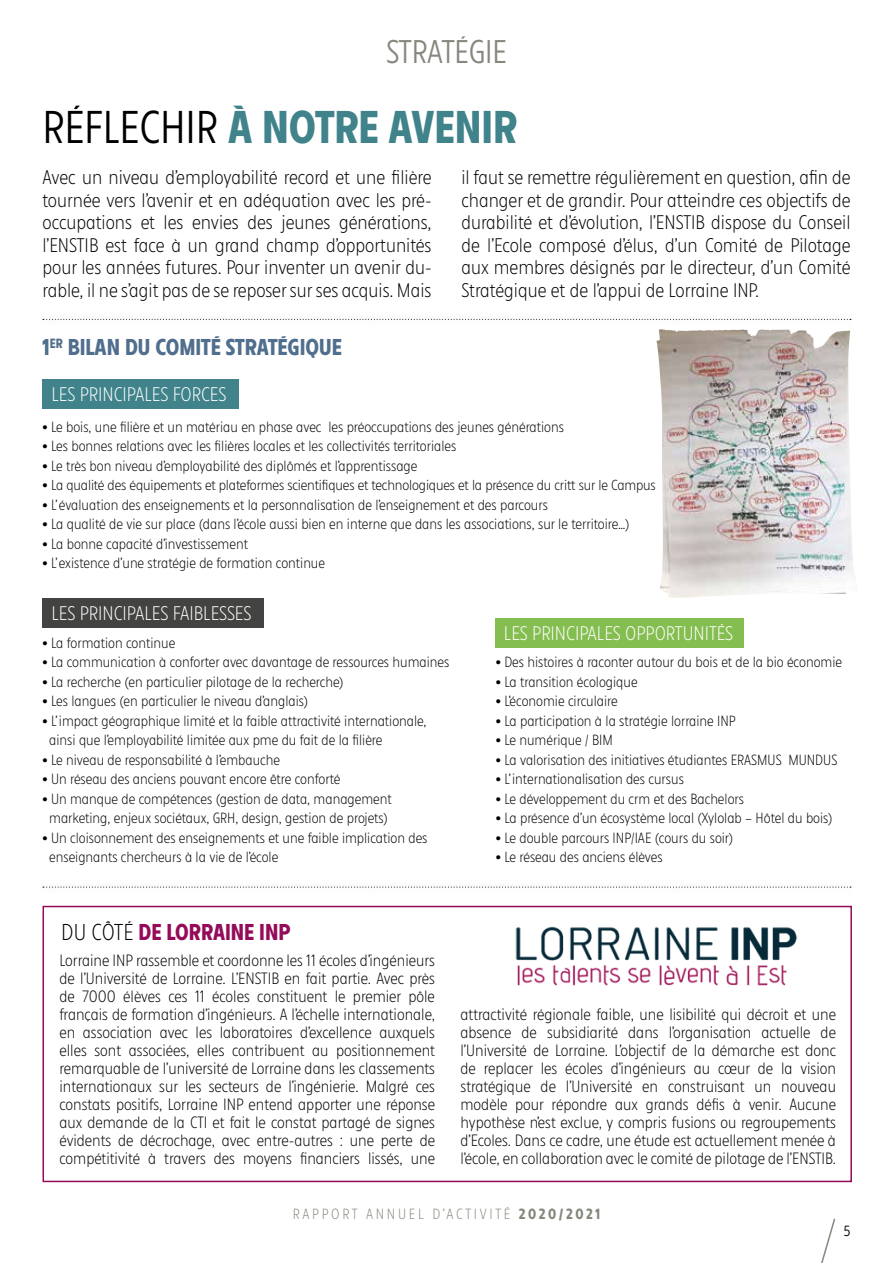
<style>
.page{position:relative;width:893px;height:1263px;background:#fff}
.page>*{position:absolute;margin:0;border:0;box-sizing:border-box;transform-origin:0 0}
.t1{font:700 42px "INTERMARCHE";color:#40838b}
.t2{font:600 30px "INTERMARCHE";color:#84897c}
.t3{font:700 21px "INTERMARCHE";color:#506e8d}
.t4{font:700 21px "INTERMARCHE";color:#940b59}
.t5{font:300 18px/22.5px "INTERMARCHE";color:#000;text-align:justify}
.t6{font:300 18px "INTERMARCHE";color:#fff}
.t7{font:300 15px/18px "INTERMARCHE";color:#000;text-align:justify}
.t8{font:300 13.5px/19.5px "INTERMARCHE";color:#000}
.t9{font:300 13.5px "INTERMARCHE";letter-spacing:.2em;color:#84897c}
.t10{font:600 13.5px "INTERMARCHE";color:#000}
.t11{font:300 13.2px "INTERMARCHE";letter-spacing:-.01em;color:#000}
.s1{font-weight:600;color:#000}
.s2{font-family:"Gilroy";font-weight:800}
.s3{font-family:"Gilroy";font-weight:800;font-size:13.5px}
.s4{font-weight:300;color:#000}
.s5{font-weight:700}
</style>
<div class="page">
<svg style="left:821px;top:1218px;width:15px;height:45px"></svg>
<div style="left:43px;top:906px;width:809px;height:276px;background:#fff;border:2px solid #940b59"></div>
<div style="left:43px;top:379px;width:196px;height:30px;background:#40838b"></div>
<div style="left:43px;top:598px;width:221px;height:29px;background:#434342"></div>
<div style="left:495px;top:618px;width:248px;height:30px;background:#85be50"></div>
<img style="left:515px;top:926px;width:283px;height:60px">
<img style="left:656px;top:329px;width:199px;height:269px">
<svg style="left:43px;top:319px;width:808px;height:1px"></svg>
<svg style="left:43px;top:887px;width:808px;height:1px"></svg>
<h2 class="t2" style="left:386px;top:35px;width:122px">STRATÉGIE</h2>
<h1 class="t1" style="left:43px;top:105px;width:476px"><span class="s1">RÉFLECHIR</span> À NOTRE AVENIR</h1>
<p class="t5" style="left:43px;top:167px;width:391px">Avec un niveau d’employabilité record et une filière tournée vers l’avenir et en adéquation avec les pré&shy;occupations et les envies des jeunes générations, l’ENSTIB est face à un grand champ d’opportunités pour les années futures. Pour inventer un avenir du&shy;rable, il ne s’agit pas de se reposer sur ses acquis. Mais</p>
<p class="t5" style="left:461px;top:167px;width:391px">il faut se remettre régulièrement en question, afin de changer et de grandir. Pour atteindre ces objectifs de durabilité et d’évolution, l’ENSTIB dispose du Conseil de l’Ecole composé d’élus, d’un Comité de Pilotage aux membres désignés par le directeur, d’un Comité Stratégique et de l’appui de Lorraine INP.</p>
<h3 class="t3" style="left:43px;top:336px;width:301px">1<sup>ER</sup> BILAN DU COMITÉ STRATÉGIQUE</h3>
<h3 class="t6" style="left:52px;top:384px;width:176px">LES PRINCIPALES FORCES</h3>
<p class="t8" style="left:43px;top:417px;width:523px"><span class="s2">•</span> Le bois, une filière et un matériau en phase avec les préoccupations des jeunes générations</p>
<p class="t8" style="left:43px;top:437px;width:415px"><span class="s2">•</span> Les bonnes relations avec les filières locales et les collectivités territoriales</p>
<p class="t8" style="left:43px;top:456px;width:376px"><span class="s2">•</span> Le très bon niveau d’employabilité des diplômés et l’apprentissage</p>
<p class="t11" style="left:43px;top:478px;width:615px"><span class="s3">•</span> La qualité des équipements et plateformes scientifiques et technologiques et la présence du critt sur le Campus</p>
<p class="t8" style="left:43px;top:495px;width:507px"><span class="s2">•</span> L’ évaluation des enseignements et la personnalisation de l’enseignement et des parcours</p>
<p class="t8" style="left:43px;top:515px;width:589px"><span class="s2">•</span> La qualité de vie sur place (dans l’école aussi bien en interne que dans les associations, sur le territoire…)</p>
<p class="t8" style="left:43px;top:534px;width:207px"><span class="s2">•</span> La bonne capacité d’investissement</p>
<p class="t8" style="left:43px;top:554px;width:284px"><span class="s2">•</span> L’ existence d’une stratégie de formation continue</p>
<h3 class="t6" style="left:52px;top:603px;width:201px">LES PRINCIPALES FAIBLESSES</h3>
<p class="t8" style="left:43px;top:633px;width:134px"><span class="s2">•</span> La formation continue</p>
<p class="t8" style="left:43px;top:653px;width:408px"><span class="s2">•</span> La communication à conforter avec davantage de ressources humaines</p>
<p class="t8" style="left:43px;top:672px;width:303px"><span class="s2">•</span> La recherche (en particulier pilotage de la recherche)</p>
<p class="t8" style="left:43px;top:692px;width:267px"><span class="s2">•</span> Les langues (en particulier le niveau d’anglais)</p>
<p class="t8" style="left:49px;top:711px;width:379px;text-indent:-7px"><span class="s2">•</span> L’ impact géographique limité et la faible attractivité internationale, ainsi que l’employabilité limitée aux pme du fait de la filière</p>
<p class="t8" style="left:43px;top:750px;width:239px"><span class="s2">•</span> Le niveau de responsabilité à l’embauche</p>
<p class="t8" style="left:43px;top:770px;width:299px"><span class="s2">•</span> Un réseau des anciens pouvant encore être conforté</p>
<p class="t8" style="left:43px;top:789px;width:351px;text-align:center"><span class="s2">•</span> Un manque de compétences (gestion de data, management marketing, enjeux sociétaux, GRH, design, gestion de projets)</p>
<p class="t8" style="left:49px;top:828px;width:380px;text-indent:-7px"><span class="s2">•</span> Un cloisonnement des enseignements et une faible implication des enseignants chercheurs à la vie de l’école</p>
<h3 class="t6" style="left:504px;top:624px;width:231px">LES PRINCIPALES OPPORTUNITÉS</h3>
<p class="t8" style="left:496px;top:653px;width:348px"><span class="s2">•</span> Des histoires à raconter autour du bois et de la bio économie</p>
<p class="t8" style="left:496px;top:672px;width:143px"><span class="s2">•</span> La transition écologique</p>
<p class="t8" style="left:496px;top:692px;width:123px"><span class="s2">•</span> L’économie circulaire</p>
<p class="t8" style="left:496px;top:711px;width:241px"><span class="s2">•</span> La participation à la stratégie lorraine INP</p>
<p class="t8" style="left:496px;top:731px;width:119px"><span class="s2">•</span> Le numérique / BIM</p>
<p class="t8" style="left:496px;top:750px;width:343px"><span class="s2">•</span> La valorisation des initiatives étudiantes ERASMUS MUNDUS</p>
<p class="t8" style="left:496px;top:770px;width:190px"><span class="s2">•</span> L’ internationalisation des cursus</p>
<p class="t8" style="left:496px;top:789px;width:250px"><span class="s2">•</span> Le développement du crm et des Bachelors</p>
<p class="t8" style="left:496px;top:809px;width:338px"><span class="s2">•</span> La présence d’un écosystème local (Xylolab – Hôtel du bois)</p>
<p class="t8" style="left:496px;top:828px;width:239px"><span class="s2">•</span> Le double parcours INP/IAE (cours du soir)</p>
<p class="t8" style="left:496px;top:848px;width:168px"><span class="s2">•</span> Le réseau des anciens élèves</p>
<h3 class="t4" style="left:61px;top:921px;width:231px"><span class="s4">DU CÔTÉ</span> DE LORRAINE INP</h3>
<p class="t7" style="left:60px;top:951px;width:377px">Lorraine INP rassemble et coordonne les 11 écoles d’ingénieurs de l’Université de Lorraine. L’ENSTIB en fait partie. Avec près de 7000 élèves ces 11 écoles constituent le premier pôle français de formation d’ingénieurs. A l’échelle internationale, en association avec les laboratoires d’excellence auxquels elles sont associées, elles contribuent au positionnement remarquable de l’université de Lorraine dans les classements internationaux sur les secteurs de l’ingénierie. Malgré ces constats positifs, Lorraine INP entend apporter une réponse aux demande de la CTI et fait le constat partagé de signes évidents de décrochage, avec entre-autres : une perte de compétitivité à travers des moyens financiers lissés, une</p>
<p class="t7" style="left:460px;top:1005px;width:377px">attractivité régionale faible, une lisibilité qui décroit et une absence de subsidiarité dans l’organisation actuelle de l’Université de Lorraine. L’objectif de la démarche est donc de replacer les écoles d’ingénieurs au cœur de la vision stratégique de l’Université en construisant un nouveau modèle pour répondre aux grands défis à venir. Aucune hypothèse n’est exclue, y compris fusions ou regroupements d’Ecoles. Dans ce cadre, une étude est actuellement menée à l’école, en collaboration avec le comité de pilotage de l’ENSTIB.</p>
<p class="t9" style="left:293px;top:1207px;width:309px">RAPPORT ANNUEL D’ACTIVITÉ <span class="s5">2020/2021</span></p>
<p class="t10" style="left:844px;top:1223px;width:8px">5</p>
</div>
